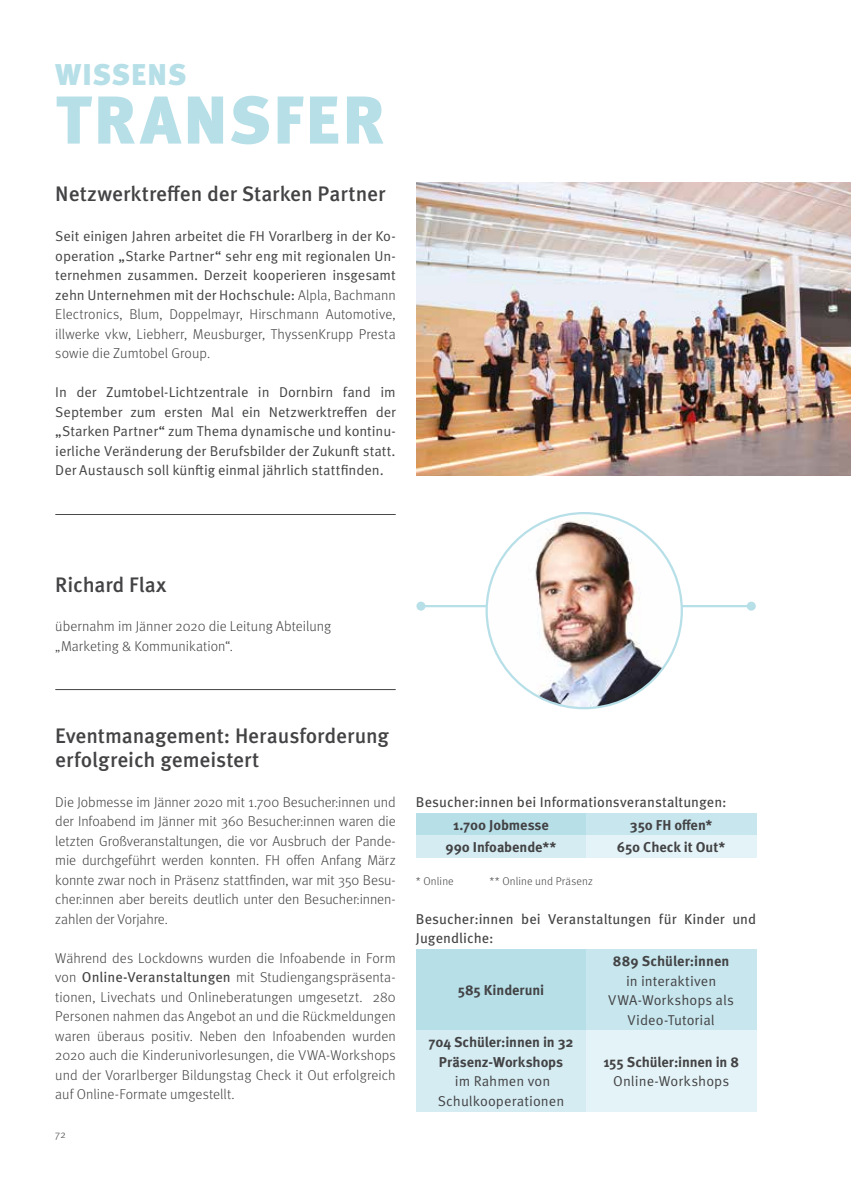
<style>
.page{position:relative;width:851px;height:1191px;background:#fff}
.page>*{position:absolute;margin:0;border:0;box-sizing:border-box;transform-origin:0 0}
.t1{font:900 67.5px "Meta OT";letter-spacing:.035em;color:#b6dfe8}
.t2{font:900 30px "Meta OT";letter-spacing:.025em;color:#b6dfe8}
.t3{font:500 21px/24px "Meta OT";letter-spacing:-.005em;color:#434345}
.t4{font:300 14.25px/19.5px "Meta OT";color:#434345;text-align:justify}
.t5{font:14.25px/19.5px "Meta OT Norm";color:#434345;text-align:justify}
.t6{font:700 14.25px/19.5px "Meta OT";letter-spacing:-.005em;color:#434345;text-align:center}
.t7{font:14.25px/19.5px "Meta OT";letter-spacing:.005em;color:#434345}
.t8{font:300 11.25px "Meta OT";letter-spacing:.015em;color:#434345}
.t9{font:300 10.5px "Meta OT";color:#434345}
.s1{font-family:"Meta OT";font-weight:300}
.s2{font-weight:400}
</style>
<div class="page">
<img style="left:417px;top:183px;width:433px;height:292px">
<hr style="left:55px;top:514px;width:340px;height:1px;background:#434345">
<hr style="left:55px;top:689px;width:340px;height:1px;background:#434345">
<div style="left:416px;top:813px;width:170px;height:22px;background:#b6dfe8"></div>
<div style="left:586px;top:813px;width:170px;height:22px;background:#c7e6ed"></div>
<div style="left:416px;top:835px;width:170px;height:23px;background:#d5ecf2"></div>
<div style="left:586px;top:835px;width:170px;height:23px;background:#e4f3f7"></div>
<div style="left:416px;top:949px;width:170px;height:81px;background:#b6dfe8"></div>
<div style="left:586px;top:949px;width:170px;height:81px;background:#c7e6ed"></div>
<div style="left:416px;top:1030px;width:170px;height:82px;background:#d5ecf2"></div>
<div style="left:586px;top:1030px;width:170px;height:82px;background:#e4f3f7"></div>
<hr style="left:421px;top:605px;width:330px;height:2px;background:#b6dfe8">
<div style="left:746px;top:601px;width:9px;height:9px;background:#b6dfe8;border-radius:50%"></div>
<div style="left:416px;top:601px;width:9px;height:9px;background:#b6dfe8;border-radius:50%"></div>
<img style="left:486px;top:513px;width:195px;height:195px;border-radius:98px">
<h2 class="t2" style="left:55px;top:56px;width:133px">WISSENS</h2>
<h1 class="t1" style="left:56px;top:79px;width:330px">TRANSFER</h1>
<h3 class="t3" style="left:55px;top:182px;width:331px">Netzwerktreffen der Starken Partner</h3>
<p class="t5" style="left:55px;top:227px;width:342px">Seit einigen Jahren arbeitet die FH Vorarlberg in der Ko&shy;operation „Starke Partner“ sehr eng mit regionalen Un&shy;ternehmen zusammen. Derzeit kooperieren insgesamt zehn Unternehmen mit der Hochschule: <span class="s1">Alpla, Bachmann</span></p>
<p class="t4" style="left:55px;top:305px;width:342px">Electronics, Blum, Doppelmayr, Hirschmann Automotive, illwerke vkw, Liebherr, Meusburger, ThyssenKrupp Presta sowie die Zumtobel Group.</p>
<p class="t5" style="left:55px;top:383px;width:342px">In der Zumtobel-Lichtzentrale in Dornbirn fand im September zum ersten Mal ein Netzwerktreffen der „Starken Partner“ zum Thema dynamische und kontinu&shy;ierliche Veränderung der Berufsbilder der Zukunft statt.<br>Der Austausch soll künftig einmal jährlich stattfinden.</p>
<h3 class="t3" style="left:55px;top:572px;width:113px">Richard Flax</h3>
<p class="t4" style="left:55px;top:617px;width:277px">übernahm im Jänner 2020 die Leitung Abteilung „Marketing &amp; Kommunikation“.</p>
<h3 class="t3" style="left:55px;top:723px;width:335px">Eventmanagement: Herausforderung erfolgreich gemeistert</h3>
<p class="t4" style="left:55px;top:792px;width:342px">Die Jobmesse im Jänner 2020 mit 1.700 Besucher:innen und der Infoabend im Jänner mit 360 Besucher:innen waren die letzten Großveranstaltungen, die vor Ausbruch der Pande&shy;mie durchgeführt werden konnten. FH offen Anfang März konnte zwar noch in Präsenz stattfinden, war mit 350 Besu&shy;cher:innen aber bereits deutlich unter den Besucher:innen&shy;zahlen der Vorjahre.</p>
<p class="t4" style="left:55px;top:948px;width:342px">Während des Lockdowns wurden die Infoabende in Form von <span class="s2">Online-Veranstaltungen</span> mit Studiengangspräsenta&shy;tionen, Livechats und Onlineberatungen umgesetzt. 280<br>Personen nahmen das Angebot an und die Rückmeldungen waren überaus positiv. Neben den Infoabenden wurden 2020 auch die Kinderunivorlesungen, die VWA-Workshops und der Vorarlberger Bildungstag Check it Out erfolgreich auf Online-Formate umgestellt.</p>
<p class="t9" style="left:55px;top:1128px;width:12px">72</p>
<p class="t7" style="left:416px;top:792px;width:312px">Besucher:innen bei Informationsveranstaltungen:</p>
<p class="t6" style="left:453px;top:815px;width:97px">1.700 Jobmesse</p>
<p class="t6" style="left:630px;top:815px;width:84px">350 FH offen*</p>
<p class="t6" style="left:445px;top:837px;width:112px">990 Infoabende**</p>
<p class="t6" style="left:617px;top:837px;width:110px">650 Check it Out*</p>
<p class="t8" style="left:416px;top:874px;width:39px">* Online</p>
<p class="t8" style="left:489px;top:874px;width:105px">** Online und Präsenz</p>
<p class="t7" style="left:416px;top:909px;width:342px">Besucher:innen bei Veranstaltungen für Kinder und<br>Jugendliche:</p>
<p class="t6" style="left:457px;top:980px;width:88px">585 Kinderuni</p>
<p class="t6" style="left:613px;top:951px;width:118px">889 Schüler:innen</p>
<p class="t5" style="left:608px;top:971px;width:127px;text-align:center">in interaktiven<br>VWA-Workshops als<br>Video-Tutorial</p>
<p class="t6" style="left:428px;top:1032px;width:146px">704 Schüler:innen in 32<br>Präsenz-Workshops</p>
<p class="t5" style="left:437px;top:1071px;width:128px;text-align:center">im Rahmen von<br>Schulkooperationen</p>
<p class="t6" style="left:603px;top:1052px;width:137px">155 Schüler:innen in 8</p>
<p class="t5" style="left:613px;top:1071px;width:117px">Online-Workshops</p>
</div>
